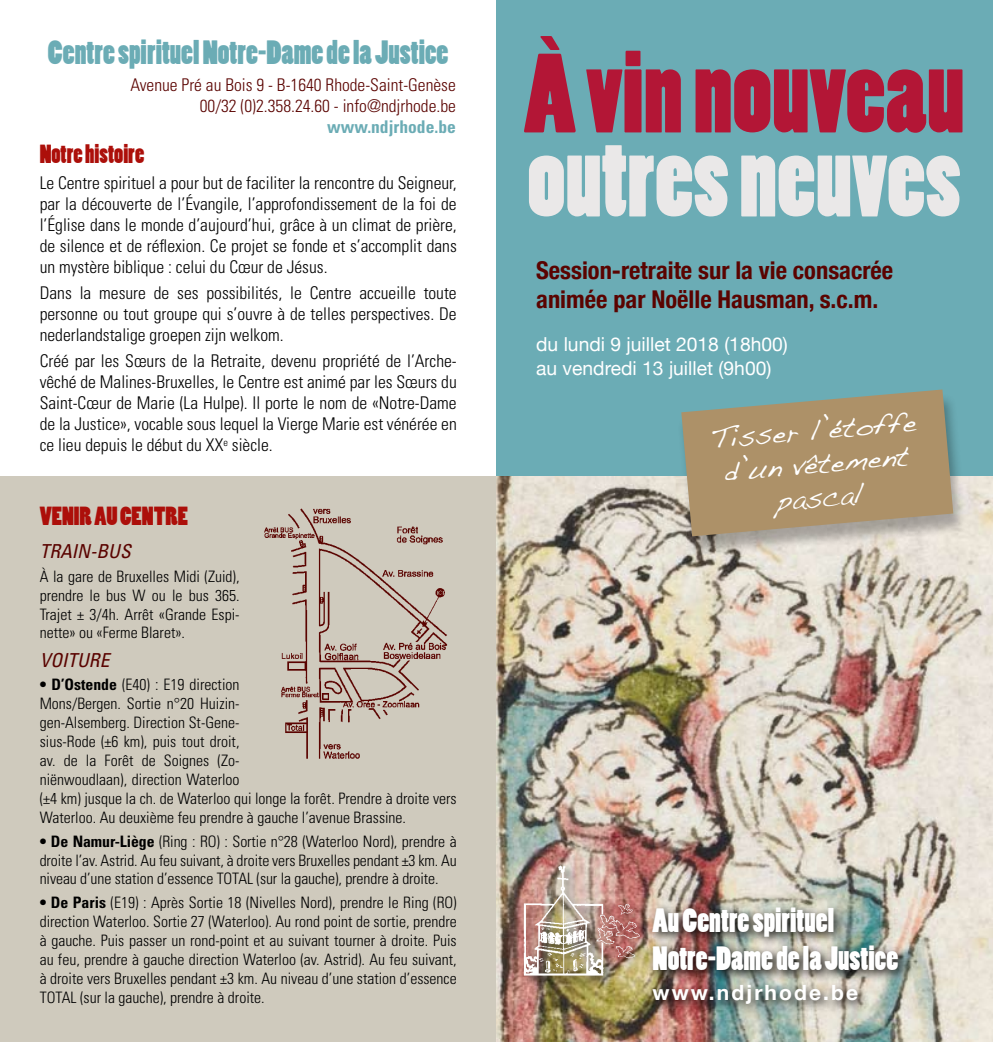
<style>
.page{position:relative;width:993px;height:1042px;background:#fff}
.page>*{position:absolute;margin:0;border:0;box-sizing:border-box;transform-origin:0 0}
.t1{font:105px "Poplar Std";color:#b31636}
.t2{font:101.5px "Poplar Std";color:#eae8e8}
.t3{font:31.5px/37.8px "Poplar Std";color:#fff}
.t4{font:31.5px "Poplar Std";color:#6bacb5}
.t5{font:28px/33.6px "Handwriting Dakota";color:#fff;text-align:center}
.t6{font:700 condensed 24.5px/29.4px "Helvetica Neue";color:#5a0300}
.t7{font:24.5px "Poplar Std";color:#ac0f0a}
.t8{font:700 21px "Helvetica Neue";letter-spacing:.1em;color:#fff}
.t9{font:19.25px/23.1px "Helvetica Neue";color:#fff}
.t10{font:italic condensed 19.25px "Univers";color:#5a0300}
.t11{font:300 condensed 17.5px/21px "Univers";color:#000;text-align:justify}
.t12{font:300 condensed 17.5px/21px "Univers";color:#5a0300;text-align:right}
.t13{font:700 condensed 17.5px "Univers";color:#6bacb5}
.t14{font:300 condensed 15.75px/18.9px "Univers";color:#000;text-align:justify}
.s1{font-weight:700}
</style>
<div class="page">
<div style="left:496px;top:0;width:496px;height:476px;background:#6bacb5"></div>
<div style="left:0;top:476px;width:496px;height:566px;background:#cfcabd"></div>
<img style="left:496px;top:476px;width:496px;height:566px">
<div style="left:676px;top:392px;width:290px;height:165px;background:#000;opacity:.3"></div>
<svg style="left:681px;top:389px;width:271px;height:147px;background:#a69574"></svg>
<div style="left:646px;top:901px;width:263px;height:114px;background:#000;opacity:.89"></div>
<div style="left:519px;top:861px;width:132px;height:127px;background:#000;opacity:.75"></div>
<img style="left:523px;top:865px;width:120px;height:110px">
<img style="left:264px;top:508px;width:184px;height:251px">
<h3 class="t4" style="left:48px;top:35px;width:402px">Centre spirituel Notre-Dame de la Justice</h3>
<p class="t12" style="left:130px;top:74px;width:327px">Avenue Pré au Bois 9 - B-1640 Rhode-Saint-Genèse<br>00/32 (0)2.358.24.60 - info@ndjrhode.be</p>
<p class="t13" style="left:327px;top:116px;width:130px">www.ndjrhode.be</p>
<h3 class="t7" style="left:40px;top:141px;width:106px">Notre histoire</h3>
<p class="t11" style="left:40px;top:173px;width:418px">Le Centre spirituel a pour but de faciliter la rencontre du Seigneur, par la découverte de l’Évangile, l’approfondissement de la foi de l’Église dans le monde d’aujourd’hui, grâce à un climat de prière, de silence et de réflexion. Ce projet se fonde et s’accomplit dans un mystère biblique : celui du Cœur de Jésus.</p>
<p class="t11" style="left:40px;top:283px;width:418px">Dans la mesure de ses possibilités, le Centre accueille toute personne ou tout groupe qui s’ouvre à de telles perspectives. De nederlandstalige groepen zijn welkom.</p>
<p class="t11" style="left:40px;top:351px;width:418px">Créé par les Sœurs de la Retraite, devenu propriété de l’Arche&shy;vêché de Malines-Bruxelles, le Centre est animé par les Sœurs du Saint-Cœur de Marie (La Hulpe). Il porte le nom de «Notre-Dame de la Justice», vocable sous lequel la Vierge Marie est vénérée en ce lieu depuis le début du XX<sup>e</sup> siècle.</p>
<h3 class="t7" style="left:40px;top:502px;width:138px">venir AU CENTRE</h3>
<p class="t10" style="left:40px;top:539px;width:92px">TRAIN-BUS</p>
<p class="t14" style="left:40px;top:567px;width:201px">À la gare de Bruxelles Midi (Zuid), prendre le bus W ou le bus 365.<br>Trajet ± 3/4h. Arrêt «Grande Espi&shy;nette» ou «Ferme Blaret».</p>
<p class="t10" style="left:40px;top:647px;width:71px">VOITURE</p>
<p class="t14" style="left:40px;top:675px;width:418px;text-align:left"><span class="s1">• D’Ostende</span> (E40) : E19 direction<br>Mons/Bergen. Sortie n°20 Huizin-<br>gen-Alsemberg. Direction St-Gene-<br>sius-Rode (±6 km), puis tout droit,<br>av. de la Forêt de Soignes (Zo-<br>niënwoudlaan), direction Waterloo<br>(±4 km) jusque la ch. de Waterloo qui longe la forêt. Prendre à droite vers Waterloo. Au deuxième feu prendre à gauche l’avenue Brassine.</p>
<p class="t14" style="left:40px;top:831px;width:418px"><span class="s1">• De Namur-Liège</span> (Ring : RO) : Sortie n°28 (Waterloo Nord), prendre à droite l’av. Astrid. Au feu suivant, à droite vers Bruxelles pendant ±3 km. Au niveau d’une station d’essence TOTAL (sur la gauche), prendre à droite.</p>
<p class="t14" style="left:40px;top:893px;width:418px"><span class="s1">• De Paris</span> (E19) : Après Sortie 18 (Nivelles Nord), prendre le Ring (RO) direction Waterloo. Sortie 27 (Waterloo). Au rond point de sortie, prendre à gauche. Puis passer un rond-point et au suivant tourner à droite. Puis au feu, prendre à gauche direction Waterloo (av. Astrid). Au feu suivant, à droite vers Bruxelles pendant ±3 km. Au niveau d’une station d’essence TOTAL (sur la gauche), prendre à droite.</p>
<h1 class="t1" style="left:524px;top:36px;width:442px">À vin nouveau</h1>
<h2 class="t2" style="left:527px;top:123px;width:435px">outres neuves</h2>
<h3 class="t6" style="left:536px;top:254px;width:358px">Session-retraite sur la vie consacrée animée par Noëlle Hausman, s.c.m.</h3>
<p class="t9" style="left:536px;top:334px;width:253px">du lundi 9 juillet 2018 (18h00) au vendredi 13 juillet (9h00)</p>
<h3 class="t5" style="left:709px;top:422px;width:207px;rotate:-5deg">Tisser l’étoffe d’un vêtement pascal</h3>
<h3 class="t3" style="left:652px;top:903px;width:247px">Au Centre spirituel<br>Notre-Dame de la Justice</h3>
<h3 class="t8" style="left:652px;top:976px;width:207px">www.ndjrhode.be</h3>
</div>
